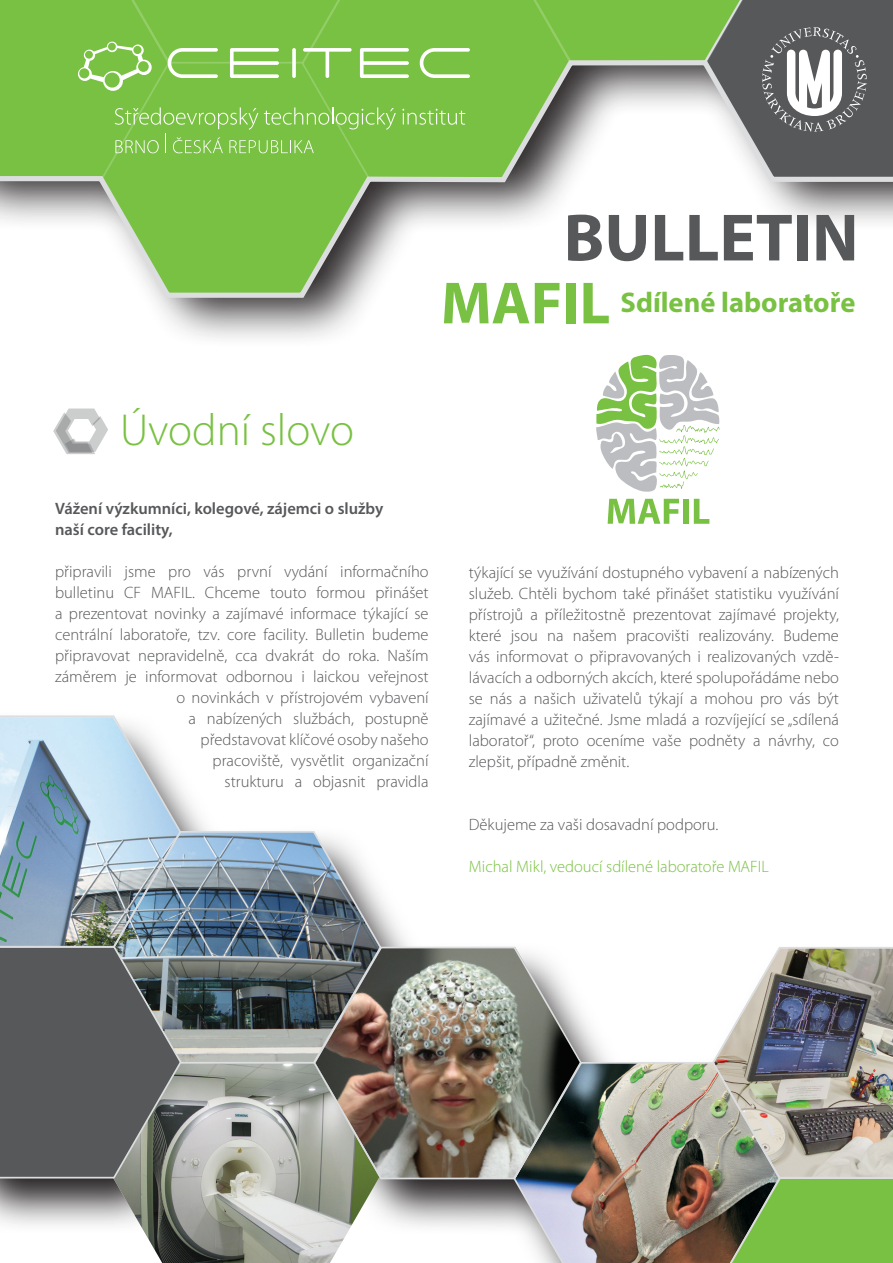
<style>
.page{position:relative;width:893px;height:1263px;background:#fff}
.page>*{position:absolute;margin:0;border:0;box-sizing:border-box;transform-origin:0 0}
.t1{font:700 67.5px "Myriad Pro";color:#57585a}
.t2{font:700 60px "Myriad Pro";color:#79c142}
.t3{font:300 45px "Myriad Pro";color:#79c142}
.t4{font:700 28.5px "Myriad Pro";color:#79c142}
.t5{font:300 16.5px/21px "Myriad Pro";color:#57585a;text-align:right}
.t6{font:600 16.5px/21px "Myriad Pro";color:#57585a}
.t7{font:300 16.5px "Myriad Pro";color:#79c142}
</style>
<div class="page">
<div style="left:0;top:0;width:893px;height:349px;background:#231f20;opacity:.95"></div>
<svg style="left:0;top:0;width:893px;height:300px"></svg>
<svg style="left:0;top:900px;width:607px;height:328px"></svg>
<img style="left:113px;top:1064px;width:266px;height:199px">
<img style="left:183px;top:829px;width:199px;height:235px">
<img style="left:512px;top:1060px;width:199px;height:203px">
<img style="left:312px;top:945px;width:271px;height:235px">
<img style="left:711px;top:947px;width:182px;height:316px">
<img style="left:0;top:715px;width:183px;height:464px">
<svg style="left:596px;top:355px;width:123px;height:137px"></svg>
<svg style="left:608px;top:499px;width:71px;height:25px"></svg>
<div style="left:683px;top:499px;width:6px;height:25px;background:#79c142"></div>
<svg style="left:694px;top:499px;width:15px;height:25px"></svg>
<svg style="left:502px;top:0;width:391px;height:181px"></svg>
<svg style="left:53px;top:408px;width:55px;height:46px"></svg>
<h1 class="t1" style="left:564px;top:194px;width:296px">BULLETIN</h1>
<h3 class="t3" style="left:120px;top:405px;width:235px">Úvodní slovo</h3>
<h2 class="t2" style="left:441px;top:264px;width:171px">MAFIL</h2>
<h3 class="t4" style="left:620px;top:283px;width:236px">Sdílené laboratoře</h3>
<p class="t6" style="left:55px;top:497px;width:330px">Vážení výzkumníci, kolegové, zájemci o služby naší core facility,</p>
<p class="t5" style="left:55px;top:561px;width:375px">připravili jsme pro vás první vydání informačního bulletinu CF MAFIL. Chceme touto formou přinášet a prezentovat novinky a zajímavé informace týkající se centrální laboratoře, tzv. core facility. Bulletin budeme připravovat nepravidelně, cca dvakrát do roka. Naším záměrem je informovat odbornou i laickou veřejnost o novinkách v přístrojovém vybavení<br>a nabízených službách, postupně<br>představovat klíčové osoby našeho<br>pracoviště, vysvětlit organizační<br>strukturu a objasnit pravidla</p>
<p class="t5" style="left:469px;top:562px;width:372px;text-align:justify">týkající se využívání dostupného vybavení a nabízených služeb. Chtěli bychom také přinášet statistiku využívání přístrojů a příležitostně prezentovat zajímavé projekty, které jsou na našem pracovišti realizovány. Budeme vás informovat o připravovaných i realizovaných vzdě&shy;lávacích a odborných akcích, které spolupořádáme nebo se nás a našich uživatelů týkají a mohou pro vás být zajímavé a užitečné. Jsme mladá a rozvíjející se „sdílená laboratoř“, proto oceníme vaše podněty a návrhy, co zlepšit, případně změnit.</p>
<p class="t5" style="left:469px;top:814px;width:251px">Děkujeme za vaši dosavadní podporu.</p>
<p class="t7" style="left:469px;top:857px;width:301px">Michal Mikl, vedoucí sdílené laboratoře MAFIL</p>
</div>
